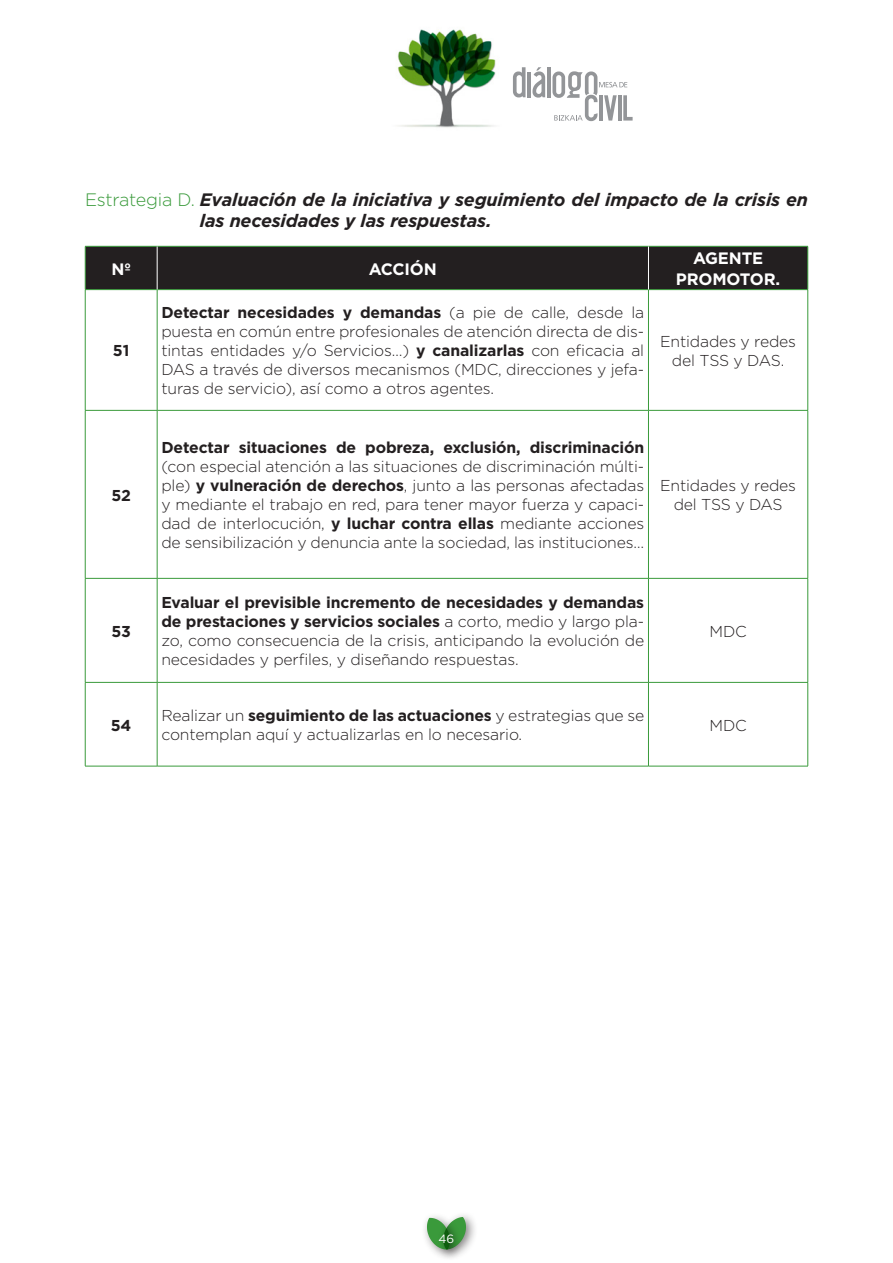
<style>
.page{position:relative;width:893px;height:1263px;background:#fff}
.page>*{position:absolute;margin:0;border:0;box-sizing:border-box;transform-origin:0 0}
.t1{font:italic 700 18px/21.6px "Gotham";letter-spacing:-.01em;color:#231f20}
.t2{font:700 16.5px "Gotham";letter-spacing:-.035em;color:#fff}
.t3{font:300 15.75px/18.9px "Gotham";letter-spacing:-.01em;color:#231f20;text-align:justify}
.t4{font:700 15.75px "Gotham";letter-spacing:-.01em;color:#231f20}
.t5{font:12px "Gotham";color:#fff}
.s1{font-weight:300;font-style:normal;color:#3a9a3b}
.s2{font-weight:700}
</style>
<div class="page">
<img style="left:398px;top:29px;width:98px;height:99px">
<svg style="left:513px;top:67px;width:12px;height:30px"></svg>
<hr style="left:527px;top:72px;width:4px;height:25px;background:#939598">
<svg style="left:532px;top:67px;width:13px;height:31px"></svg>
<hr style="left:547px;top:67px;width:4px;height:30px;background:#939598">
<svg style="left:552px;top:71px;width:81px;height:50px"></svg>
<div style="left:421px;top:1212px;width:41px;height:49px;background:#231f20;opacity:.55"></div>
<div style="left:437px;top:1211px;width:41px;height:50px;background:#231f20;opacity:.55"></div>
<svg style="left:427px;top:1217px;width:39px;height:32px"></svg>
<div style="left:86px;top:247px;width:721px;height:42px;background:#231f20"></div>
<hr style="left:85px;top:289px;width:72px;height:1px;background:#3a9a3b">
<hr style="left:157px;top:289px;width:491px;height:1px;background:#3a9a3b">
<hr style="left:648px;top:289px;width:160px;height:1px;background:#3a9a3b">
<hr style="left:85px;top:410px;width:72px;height:1px;background:#3a9a3b">
<hr style="left:157px;top:410px;width:491px;height:1px;background:#3a9a3b">
<hr style="left:648px;top:410px;width:160px;height:1px;background:#3a9a3b">
<hr style="left:85px;top:578px;width:72px;height:1px;background:#3a9a3b">
<hr style="left:157px;top:578px;width:491px;height:1px;background:#3a9a3b">
<hr style="left:648px;top:578px;width:160px;height:1px;background:#3a9a3b">
<hr style="left:85px;top:682px;width:72px;height:1px;background:#3a9a3b">
<hr style="left:157px;top:682px;width:491px;height:1px;background:#3a9a3b">
<hr style="left:648px;top:682px;width:160px;height:1px;background:#3a9a3b">
<hr style="left:157px;top:290px;width:1px;height:120px;background:#3a9a3b">
<hr style="left:648px;top:290px;width:1px;height:120px;background:#3a9a3b">
<hr style="left:157px;top:411px;width:1px;height:167px;background:#3a9a3b">
<hr style="left:648px;top:411px;width:1px;height:167px;background:#3a9a3b">
<hr style="left:157px;top:578px;width:1px;height:104px;background:#3a9a3b">
<hr style="left:648px;top:578px;width:1px;height:104px;background:#3a9a3b">
<hr style="left:157px;top:682px;width:1px;height:84px;background:#3a9a3b">
<hr style="left:648px;top:682px;width:1px;height:84px;background:#3a9a3b">
<hr style="left:85px;top:290px;width:1px;height:120px;background:#3a9a3b">
<hr style="left:807px;top:290px;width:1px;height:120px;background:#3a9a3b">
<hr style="left:85px;top:411px;width:1px;height:167px;background:#3a9a3b">
<hr style="left:807px;top:411px;width:1px;height:167px;background:#3a9a3b">
<hr style="left:85px;top:578px;width:1px;height:104px;background:#3a9a3b">
<hr style="left:807px;top:578px;width:1px;height:104px;background:#3a9a3b">
<hr style="left:85px;top:682px;width:1px;height:84px;background:#3a9a3b">
<hr style="left:807px;top:682px;width:1px;height:84px;background:#3a9a3b">
<hr style="left:85px;top:766px;width:72px;height:1px;background:#3a9a3b">
<hr style="left:157px;top:766px;width:491px;height:1px;background:#3a9a3b">
<hr style="left:648px;top:766px;width:160px;height:1px;background:#3a9a3b">
<hr style="left:85px;top:246px;width:72px;height:1px;background:#3a9a3b">
<hr style="left:85px;top:246px;width:1px;height:43px;background:#3a9a3b">
<hr style="left:157px;top:246px;width:491px;height:1px;background:#3a9a3b">
<hr style="left:648px;top:246px;width:160px;height:1px;background:#3a9a3b">
<hr style="left:807px;top:246px;width:1px;height:43px;background:#3a9a3b">
<hr style="left:157px;top:246px;width:1px;height:43px;background:#fff">
<hr style="left:648px;top:246px;width:1px;height:43px;background:#fff">
<p class="t1" style="left:200px;top:188px;width:609px;text-indent:-115px"><span class="s1">Estrategia D.</span> Evaluación de la iniciativa y seguimiento del impacto de la crisis en las necesidades y las respuestas.</p>
<p class="t2" style="left:112px;top:258px;width:21px">Nº</p>
<p class="t2" style="left:369px;top:258px;width:17px">Acci</p>
<p class="t2" style="left:410px;top:258px;width:26px">ón</p>
<p class="t2" style="left:693px;top:247px;width:25px">Agente</p>
<p class="t2" style="left:676px;top:269px;width:9px">promotor</p>
<p class="t2" style="left:776px;top:269px;width:6px">.</p>
<p class="t4" style="left:113px;top:340px;width:18px">51</p>
<p class="t4" style="left:111px;top:485px;width:21px">52</p>
<p class="t4" style="left:111px;top:621px;width:21px">53</p>
<p class="t3" style="left:161px;top:303px;width:484px"><span class="s2">Detectar necesidades y demandas</span> (a pie de calle, desde la puesta en común entre profesionales de atención directa de dis&shy;tintas entidades y/o Servicios…) <span class="s2">y canalizarlas</span> con eficacia al DAS a través de diversos mecanismos (MDC, direcciones y jefa&shy;turas de servicio), así como a otros agentes.</p>
<p class="t4" style="left:161px;top:437px;width:484px">Detectar situaciones de pobreza, exclusión, discriminación</p>
<p class="t3" style="left:161px;top:457px;width:484px">(con especial atención a las situaciones de discriminación múlti&shy;ple) <span class="s2">y vulneración de derechos</span>, junto a las personas afectadas y mediante el trabajo en red, para tener mayor fuerza y capaci&shy;dad de interlocución, <span class="s2">y luchar contra ellas</span> mediante acciones de sensibilización y denuncia ante la sociedad, las instituciones…</p>
<p class="t3" style="left:660px;top:331px;width:138px;text-align:center">Entidades y redes del TSS y DAS.</p>
<p class="t3" style="left:660px;top:476px;width:138px;text-align:center">Entidades y redes del TSS y DAS</p>
<p class="t3" style="left:161px;top:593px;width:484px"><span class="s2">Evaluar el previsible incremento de necesidades y demandas de prestaciones y servicios sociales</span> a corto, medio y largo pla&shy;zo, como consecuencia de la crisis, anticipando la evolución de necesidades y perfiles, y diseñando respuestas.</p>
<p class="t3" style="left:709px;top:621px;width:39px">MDC</p>
<p class="t4" style="left:111px;top:714px;width:22px">54</p>
<p class="t3" style="left:161px;top:706px;width:484px">Realizar un <span class="s2">seguimiento de las actuaciones</span> y estrategias que se contemplan aquí y actualizarlas en lo necesario.</p>
<p class="t3" style="left:709px;top:715px;width:39px">MDC</p>
<p class="t5" style="left:439px;top:1231px;width:17px">46</p>
</div>
